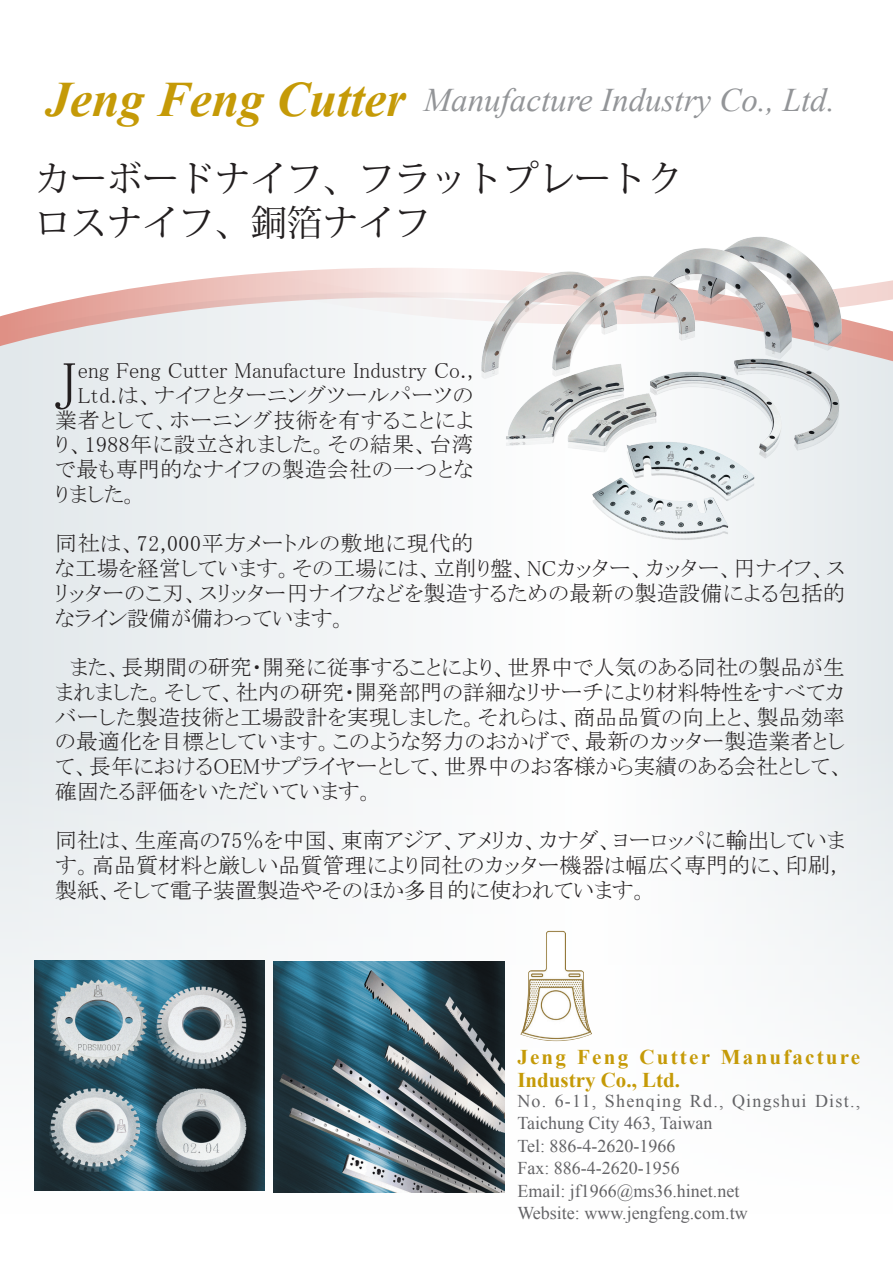
<style>
.page{position:relative;width:893px;height:1263px;background:#fff}
.page>*{position:absolute;margin:0;border:0;box-sizing:border-box;transform-origin:0 0}
.t1{font:58.2px "MS P Mincho";color:#231f20}
.t2{font:36px/43.2px "Koz Min Pr 6 N";color:#231f20}
.t3{font:italic 33px "Times New Roman";color:#939598}
.t4{font:21.75px/24.8px "MS P Mincho";letter-spacing:.015em;color:#231f20;text-align:justify}
.t5{font:21.75px "MS P Mincho";letter-spacing:.04em;color:#231f20}
.t6{font:700 21px/22.5px "Times New Roman";letter-spacing:.105em;color:#c59a07}
.t7{font:18px/22.5px "Times New Roman";color:#636366}
.s1{font-weight:700;font-size:49.5px;color:#c59a07}
</style>
<div class="page">
<svg style="left:0;top:365px;width:893px;height:348px;fill:#eff2f4"></svg>
<svg style="left:0;top:272px;width:893px;height:93px;fill:#eceff1"></svg>
<svg style="left:276px;top:268px;width:617px;height:58px"></svg>
<img style="left:473px;top:236px;width:381px;height:313px">
<img style="left:34px;top:961px;width:230px;height:230px">
<img style="left:274px;top:962px;width:230px;height:230px">
<img style="left:520px;top:931px;width:72px;height:110px">
<h3 class="t3" style="left:45px;top:77px;width:791px"><span class="s1">Jeng Feng Cutter</span> Manufacture Industry Co., Ltd.</h3>
<h2 class="t2" style="left:35px;top:158px;width:649px">カーボードナイフ、フラットプレートクロスナイフ、銅箔ナイフ</h2>
<h1 class="t1" style="left:55px;top:353px;width:24px">J</h1>
<p class="t4" style="left:78px;top:358px;width:397px">eng Feng Cutter Manufacture Industry Co.,</p>
<p class="t4" style="left:78px;top:383px;width:397px">Ltd.は、ナイフとターニングツールパーツの</p>
<p class="t5" style="left:55px;top:409px;width:420px">業者として、ホーニング技術を有することによ</p>
<p class="t4" style="left:55px;top:432px;width:420px">り、1988年に設立されました。その結果、台湾</p>
<p class="t4" style="left:55px;top:457px;width:420px">で最も専門的なナイフの製造会社の一つとな</p>
<p class="t4" style="left:55px;top:482px;width:84px">りました。</p>
<p class="t4" style="left:55px;top:531px;width:791px;text-align:left">同社は、72,000平方メートルの敷地に現代的<br>な工場を経営しています。その工場には、立削り盤、NCカッター、カッター、円ナイフ、スリッターのこ刃、スリッター円ナイフなどを製造するための最新の製造設備による包括的なライン設備が備わっています。</p>
<p class="t4" style="left:55px;top:655px;width:791px">　また、長期間の研究・開発に従事することにより、世界中で人気のある同社の製品が生まれました。そして、社内の研究・開発部門の詳細なリサーチにより材料特性をすべてカバーした製造技術と工場設計を実現しました。それらは、商品品質の向上と、製品効率の最適化を目標としています。このような努力のおかげで、最新のカッター製造業者として、長年におけるOEMサプライヤーとして、世界中のお客様から実績のある会社として、確固たる評価をいただいています。</p>
<p class="t4" style="left:55px;top:828px;width:791px">同社は、生産高の75％を中国、東南アジア、アメリカ、カナダ、ヨーロッパに輸出しています。高品質材料と厳しい品質管理により同社のカッター機器は幅広く専門的に、印刷，製紙、そして電子装置製造やそのほか多目的に使われています。</p>
<p class="t6" style="left:517px;top:1045px;width:344px">Jeng Feng Cutter Manufacture<br>Industry Co., Ltd.</p>
<p class="t7" style="left:517px;top:1089px;width:344px">No. 6-11, Shenqing Rd., Qingshui Dist.,<br>Taichung City 463, Taiwan<br>Tel: 886-4-2620-1966<br>Fax: 886-4-2620-1956<br>Email: jf1966@ms36.hinet.net<br>Website: www.jengfeng.com.tw</p>
</div>
